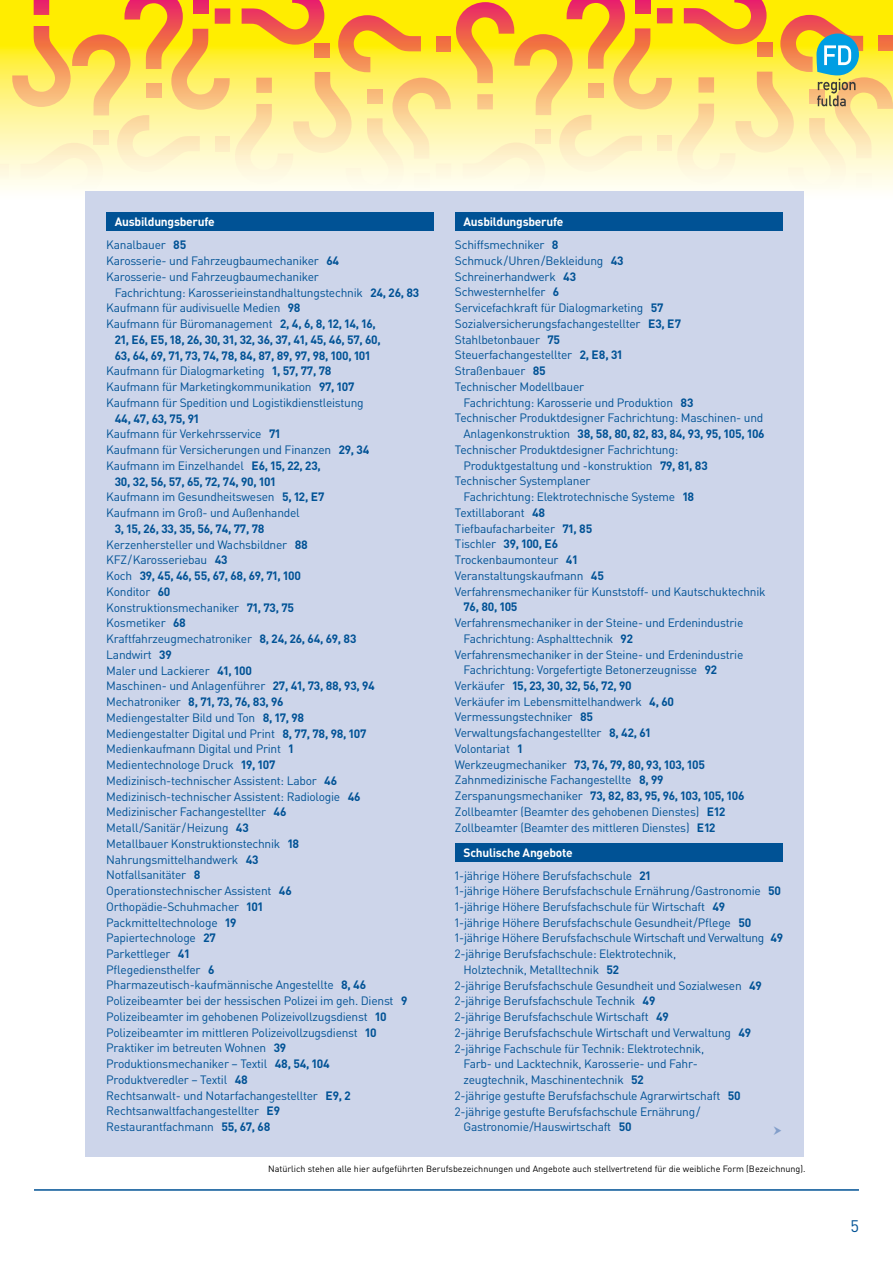
<style>
.page{position:relative;width:893px;height:1263px;background:#fff}
.page>*{position:absolute;margin:0;border:0;box-sizing:border-box;transform-origin:0 0}
.t1{font:16.5px "DIN Pro";color:#005295}
.t2{font:12px/15.8px "DIN Pro";letter-spacing:-.02em;color:#005295}
.t3{font:700 12px "DIN Pro";letter-spacing:-.02em;color:#005295}
.t4{font:700 12px "DIN Pro";letter-spacing:-.02em;color:#fff}
.t5{font:9px "DIN Pro";color:#000}
.s1{font-weight:700}
.s2{font-weight:400}
.s3{font-weight:700;color:#fff}
</style>
<div class="page">
<hr style="left:34px;top:1189px;width:825px;height:2px;background:#005295">
<svg style="left:0;top:0;width:893px;height:190px;background:#fadd7b"></svg>
<div style="left:85px;top:191px;width:719px;height:965px;background:#cdd5ea"></div>
<div style="left:106px;top:213px;width:328px;height:18px;background:#005295"></div>
<div style="left:455px;top:213px;width:327px;height:18px;background:#005295"></div>
<div style="left:455px;top:843px;width:327px;height:18px;background:#005295"></div>
<p class="t4" style="left:115px;top:214px;width:101px">Ausbildungsberufe</p>
<p class="t4" style="left:463px;top:214px;width:101px">Ausbildungsberufe</p>
<p class="t2" style="left:106px;top:237px;width:234px">Kanalbauer <span class="s1">85<br></span>Karosserie- und Fahrzeugbaumechaniker <span class="s1">64<br></span>Karosserie- und Fahrzeugbaumechaniker</p>
<p class="t2" style="left:115px;top:284px;width:306px">Fachrichtung: Karosserieinstandhaltungstechnik <span class="s1">24, 26, 83</span></p>
<p class="t2" style="left:106px;top:300px;width:196px">Kaufmann für audivisuelle Medien <span class="s1">98</span></p>
<p class="t2" style="left:106px;top:315px;width:271px">Kaufmann für Büromanagement <span class="s1">2, 4, 6, 8, 12, 14, 16,</span></p>
<p class="t3" style="left:115px;top:331px;width:268px">21, E 6, E 5, 18, 26, 30, 31, 32, 36, 37, 41, 45, 46, 57, 60,</p>
<p class="t3" style="left:115px;top:347px;width:257px">63, 64, 69, 71, 73, 74, 78, 84, 87, 89, 97, 98, 100, 101</p>
<p class="t2" style="left:106px;top:363px;width:227px">Kaufmann für Dialogmarketing <span class="s1">1, 57, 77, 78</span></p>
<p class="t2" style="left:106px;top:378px;width:250px">Kaufmann für Marketingkommunikation <span class="s1">97, 107</span></p>
<p class="t2" style="left:106px;top:394px;width:259px">Kaufmann für Spedition und Logistikdienstleistung</p>
<p class="t3" style="left:115px;top:410px;width:86px">44, 47, 63, 75, 91</p>
<p class="t2" style="left:106px;top:426px;width:176px">Kaufmann für Verkehrsservice <span class="s1">71</span></p>
<p class="t2" style="left:106px;top:441px;width:265px">Kaufmann für Versicherungen und Finanzen <span class="s1">29, 34</span></p>
<p class="t2" style="left:106px;top:457px;width:216px">Kaufmann im Einzelhandel <span class="s1">E 6, 15, 22, 23,</span></p>
<p class="t3" style="left:115px;top:473px;width:162px">30, 32, 56, 57, 65, 72, 74, 90, 101</p>
<p class="t2" style="left:106px;top:489px;width:220px">Kaufmann im Gesundheitswesen <span class="s1">5, 12, E 7</span></p>
<p class="t2" style="left:106px;top:504px;width:195px">Kaufmann im Groß- und Außenhandel</p>
<p class="t2" style="left:106px;top:520px;width:302px;text-indent:9px"><span class="s1">3, 15, 26, 33, 35, 56, 74, 77, 78<br></span>Kerzenhersteller und Wachsbildner <span class="s1">88<br></span>KFZ/Karosseriebau <span class="s1">43<br></span>Koch <span class="s1">39, 45, 46, 55, 67, 68, 69, 71, 100<br></span>Konditor <span class="s1">60<br></span>Konstruktionsmechaniker <span class="s1">71, 73, 75<br></span>Kosmetiker <span class="s1">68<br></span>Kraftfahrzeugmechatroniker <span class="s1">8, 24, 26, 64, 69, 83<br></span>Landwirt <span class="s1">39<br></span>Maler und Lackierer <span class="s1">41, 100<br></span>Maschinen- und Anlagenführer <span class="s1">27, 41, 73, 88, 93, 94<br></span>Mechatroniker <span class="s1">8, 71, 73, 76, 83, 96<br></span>Mediengestalter Bild und Ton <span class="s1">8, 17, 98<br></span>Mediengestalter Digital und Print <span class="s1">8, 77, 78, 98, 107<br></span>Medienkaufmann Digital und Print <span class="s1">1<br></span>Medientechnologe Druck <span class="s1">19, 107<br></span>Medizinisch-technischer Assistent: Labor <span class="s1">46<br></span>Medizinisch-technischer Assistent: Radiologie <span class="s1">46<br></span>Medizinischer Fachangestellter <span class="s1">46<br></span>Metall/Sanitär/Heizung <span class="s1">43<br></span>Metallbauer Konstruktionstechnik <span class="s1">18<br></span>Nahrungsmittelhandwerk <span class="s1">43<br></span>Notfallsanitäter <span class="s1">8<br></span>Operationstechnischer Assistent <span class="s1">46<br></span>Orthopädie-Schuhmacher <span class="s1">101<br></span>Packmitteltechnologe <span class="s1">19<br></span>Papiertechnologe <span class="s1">27<br></span>Parkettleger <span class="s1">41<br></span>Pflegediensthelfer <span class="s1">6<br></span>Pharmazeutisch-kaufmännische Angestellte <span class="s1">8, 46<br></span>Polizeibeamter bei der hessischen Polizei im geh. Dienst <span class="s1">9<br></span>Polizeibeamter im gehobenen Polizeivollzugsdienst <span class="s1">10<br></span>Polizeibeamter im mittleren Polizeivollzugsdienst <span class="s1">10<br></span>Praktiker im betreuten Wohnen <span class="s1">39<br></span>Produktionsmechaniker – Textil <span class="s1">48, 54, 104<br></span>Produktveredler – Textil <span class="s1">48<br></span>Rechtsanwalt- und Notarfachangestellter <span class="s1">E 9, 2<br></span>Rechtsanwaltfachangestellter <span class="s1">E 9<br></span>Restaurantfachmann <span class="s1">55, 67, 68</span></p>
<p class="t2" style="left:455px;top:236px;width:228px">Schiffsmechniker <span class="s1">8<br></span>Schmuck/Uhren/Bekleidung <span class="s1">43<br></span>Schreinerhandwerk <span class="s1">43<br></span>Schwesternhelfer <span class="s1">6<br></span>Servicefachkraft für Dialogmarketing <span class="s1">57<br></span>Sozialversicherungsfachangestellter <span class="s1">E 3, E 7<br></span>Stahlbetonbauer <span class="s1">75<br></span>Steuerfachangestellter <span class="s1">2, E 8, 31<br></span>Straßenbauer <span class="s1">85<br></span>Technischer Modellbauer</p>
<p class="t2" style="left:463px;top:394px;width:231px">Fachrichtung: Karosserie und Produktion <span class="s1">83</span></p>
<p class="t2" style="left:455px;top:410px;width:310px">Technischer Produktdesigner Fachrichtung: Maschinen- und</p>
<p class="t3" style="left:463px;top:426px;width:303px"><span class="s2">Anlagenkonstruktion</span> 38, 58, 80, 82, 83, 84, 93, 95, 105, 106</p>
<p class="t2" style="left:455px;top:441px;width:225px">Technischer Produktdesigner Fachrichtung:</p>
<p class="t2" style="left:463px;top:457px;width:246px">Produktgestaltung und -konstruktion <span class="s1">79, 81, 83</span></p>
<p class="t2" style="left:455px;top:473px;width:137px">Technischer Systemplaner</p>
<p class="t2" style="left:463px;top:488px;width:232px">Fachrichtung: Elektrotechnische Systeme <span class="s1">18</span></p>
<p class="t2" style="left:455px;top:504px;width:92px">Textillaborant <span class="s1">48</span></p>
<p class="t2" style="left:455px;top:520px;width:139px">Tiefbaufacharbeiter <span class="s1">71, 85</span></p>
<p class="t3" style="left:455px;top:536px;width:105px"><span class="s2">Tischler</span> 39, 100, E 6</p>
<p class="t2" style="left:455px;top:551px;width:124px">Trockenbaumonteur <span class="s1">41</span></p>
<p class="t2" style="left:455px;top:567px;width:150px">Veranstaltungskaufmann <span class="s1">45</span></p>
<p class="t2" style="left:455px;top:583px;width:312px">Verfahrensmechaniker für Kunststoff- und Kautschuktechnik</p>
<p class="t3" style="left:463px;top:599px;width:56px">76, 80, 105</p>
<p class="t2" style="left:455px;top:614px;width:290px">Verfahrensmechaniker in der Steine- und Erdenindustrie</p>
<p class="t2" style="left:463px;top:630px;width:171px">Fachrichtung: Asphalttechnik <span class="s1">92</span></p>
<p class="t2" style="left:455px;top:646px;width:290px">Verfahrensmechaniker in der Steine- und Erdenindustrie</p>
<p class="t2" style="left:463px;top:661px;width:255px">Fachrichtung: Vorgefertigte Betonerzeugnisse <span class="s1">92</span></p>
<p class="t3" style="left:455px;top:677px;width:178px"><span class="s2">Verkäufer</span> 15, 23, 30, 32, 56, 72, 90</p>
<p class="t2" style="left:455px;top:693px;width:220px">Verkäufer im Lebensmittelhandwerk <span class="s1">4, 60</span></p>
<p class="t2" style="left:455px;top:709px;width:140px">Vermessungstechniker <span class="s1">85</span></p>
<p class="t2" style="left:455px;top:724px;width:197px">Verwaltungsfachangestellter <span class="s1">8, 42, 61</span></p>
<p class="t2" style="left:455px;top:740px;width:69px">Volontariat <span class="s1">1</span></p>
<p class="t3" style="left:455px;top:756px;width:251px"><span class="s2">Werkzeugmechaniker</span> 73, 76, 79, 80, 93, 103, 105</p>
<p class="t2" style="left:455px;top:772px;width:210px">Zahnmedizinische Fachangestellte <span class="s1">8, 99</span></p>
<p class="t3" style="left:455px;top:788px;width:291px"><span class="s2">Zerspanungsmechaniker</span> 73, 82, 83, 95, 96, 103, 105, 106</p>
<p class="t2" style="left:455px;top:803px;width:272px">Zollbeamter (Beamter des gehobenen Dienstes) <span class="s1">E 12</span></p>
<p class="t2" style="left:455px;top:819px;width:262px">Zollbeamter (Beamter des mittleren Dienstes) <span class="s1">E 12</span></p>
<p class="t2" style="left:455px;top:841px;width:197px;line-height:22.5px;text-indent:9px"><span class="s3">Schulische Angebote<br></span>1-jährige Höhere Berufsfachschule <span class="s1">21</span></p>
<p class="t2" style="left:455px;top:882px;width:328px">1-jährige Höhere Berufsfachschule Ernährung/Gastronomie <span class="s1">50</span></p>
<p class="t2" style="left:455px;top:898px;width:272px">1-jährige Höhere Berufsfachschule für Wirtschaft <span class="s1">49</span></p>
<p class="t2" style="left:455px;top:914px;width:298px">1-jährige Höhere Berufsfachschule Gesundheit/Pflege <span class="s1">50</span></p>
<p class="t2" style="left:455px;top:930px;width:330px">1-jährige Höhere Berufsfachschule Wirtschaft und Verwaltung <span class="s1">49</span></p>
<p class="t2" style="left:455px;top:945px;width:223px">2-jährige Berufsfachschule: Elektrotechnik,</p>
<p class="t2" style="left:463px;top:961px;width:157px">Holztechnik, Metalltechnik <span class="s1">52</span></p>
<p class="t2" style="left:455px;top:977px;width:308px">2-jährige Berufsfachschule Gesundheit und Sozialwesen <span class="s1">49</span></p>
<p class="t2" style="left:455px;top:993px;width:202px">2-jährige Berufsfachschule Technik <span class="s1">49</span></p>
<p class="t2" style="left:455px;top:1008px;width:215px">2-jährige Berufsfachschule Wirtschaft <span class="s1">49</span></p>
<p class="t2" style="left:455px;top:1024px;width:298px">2-jährige Berufsfachschule Wirtschaft und Verwaltung <span class="s1">49</span></p>
<p class="t2" style="left:455px;top:1040px;width:251px">2-jährige Fachschule für Technik: Elektrotechnik,</p>
<p class="t2" style="left:463px;top:1056px;width:236px">Farb- und Lacktechnik, Karosserie- und Fahr-</p>
<p class="t2" style="left:463px;top:1071px;width:182px">zeugtechnik, Maschinentechnik <span class="s1">52</span></p>
<p class="t2" style="left:455px;top:1087px;width:287px">2-jährige gestufte Berufsfachschule Agrarwirtschaft <span class="s1">50</span></p>
<p class="t2" style="left:455px;top:1103px;width:247px">2-jährige gestufte Berufsfachschule Ernährung/</p>
<p class="t2" style="left:463px;top:1119px;width:170px">Gastronomie/Hauswirtschaft <span class="s1">50</span></p>
<p class="t5" style="left:268px;top:1162px;width:539px">Natürlich stehen alle hier aufgeführten Berufsbezeichnungen und Angebote auch stellvertretend für die weibliche Form (Bezeichnung).</p>
<h1 class="t1" style="left:850px;top:1215px;width:10px">5</h1>
</div>
